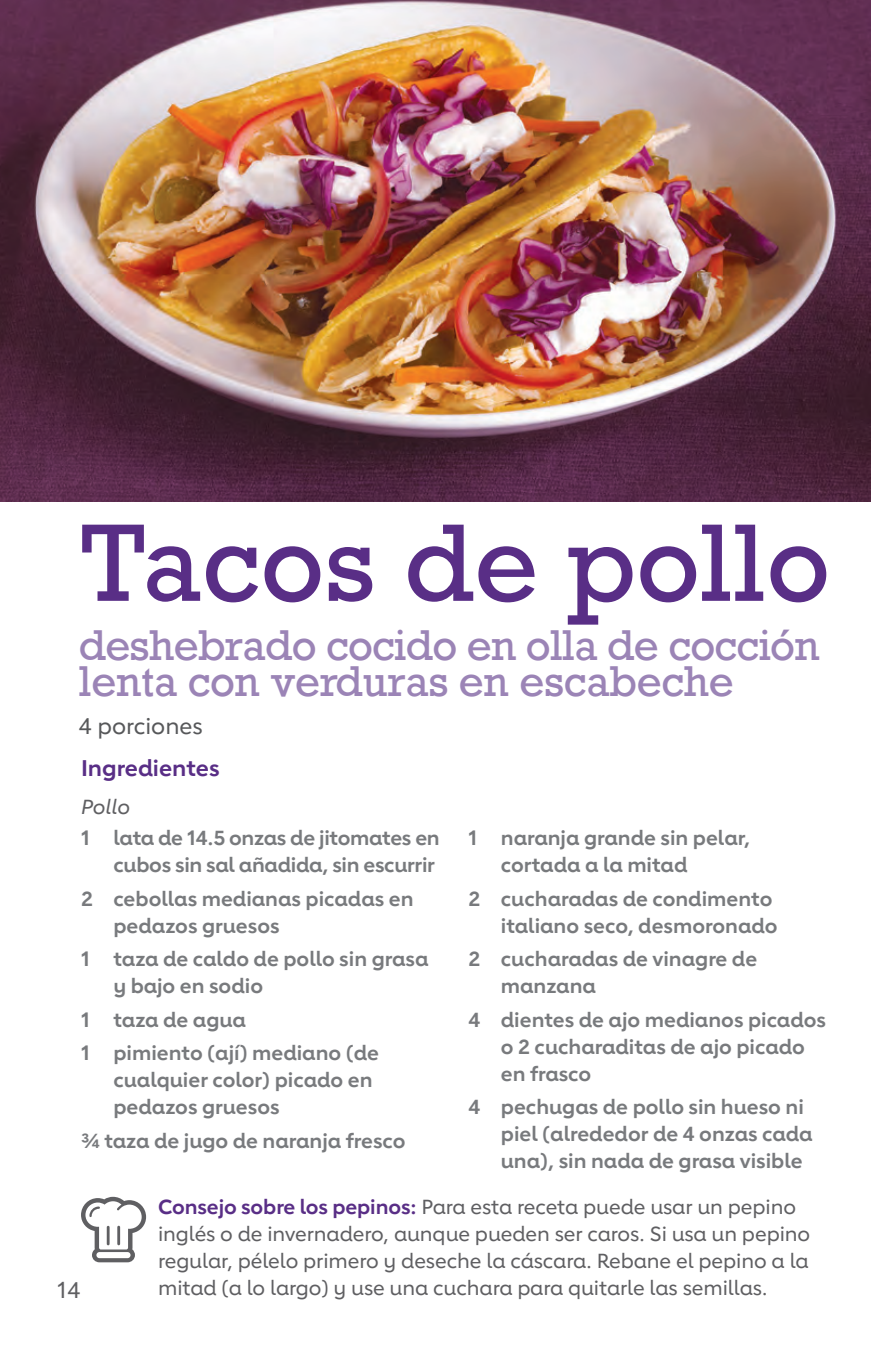
<style>
.page{position:relative;width:871px;height:1357px;background:#fff}
.page>*{position:absolute;margin:0;border:0;box-sizing:border-box;transform-origin:0 0}
.recipe_name_BIG___H2{font:103.5px "Rockwell";color:#592e86}
.recipe_name_small_be{font:40.5px/36px "Rockwell";letter-spacing:-.02em;color:#9b84b6}
.I___I___P{font:700 22.5px "Lub Dub";color:#592e86}
.portion___P{font:500 22.5px "Lub Dub";color:#57585a}
.t1{font:500 22.5px "Lub Dub";color:#5f5f62}
.ingredients___P{font:700 20.25px/27px "Lub Dub";color:#787a7d}
.notes___P{font:500 20.25px/27px "Lub Dub";letter-spacing:-.005em;color:#5f5f62}
.Ingredients_subhead{font:italic 500 20.25px "Lub Dub";color:#5f5f62}
.s1{font-weight:700;color:#592e86}
</style>
<div class="page">
<img style="left:0;top:0;width:871px;height:502px">
<svg style="left:81px;top:1197px;width:65px;height:65px"></svg>
<p class="recipe_name_BIG___H2" style="left:79px;top:499px;width:753px">Tacos de pollo</p>
<h2 class="recipe_name_small_be" style="left:79px;top:628px;width:743px">deshebrado cocido en olla de cocción lenta con verduras en escabeche</h2>
<p class="portion___P" style="left:79px;top:712px;width:126px">4 porciones</p>
<p class="I___I___P" style="left:81px;top:755px;width:140px">Ingredientes</p>
<p class="Ingredients_subhead" style="left:81px;top:794px;width:51px">Pollo</p>
<p class="ingredients___P" style="left:81px;top:824px;width:360px;text-align:right">1 lata de 14.5 onzas de jitomates en cubos sin sal añadida, sin escurrir</p>
<p class="ingredients___P" style="left:113px;top:885px;width:302px;text-indent:-32px">2 cebollas medianas picadas en pedazos gruesos</p>
<p class="ingredients___P" style="left:113px;top:945px;width:316px;text-indent:-32px">1 taza de caldo de pollo sin grasa y bajo en sodio</p>
<p class="ingredients___P" style="left:81px;top:1006px;width:166px">1 taza de agua</p>
<p class="ingredients___P" style="left:113px;top:1039px;width:267px;text-indent:-32px">1 pimiento (ají) mediano (de cualquier color) picado en pedazos gruesos</p>
<p class="ingredients___P" style="left:81px;top:1127px;width:326px">¾ taza de jugo de naranja fresco</p>
<p class="ingredients___P" style="left:501px;top:824px;width:251px;text-indent:-32px">1 naranja grande sin pelar, cortada a la mitad</p>
<p class="ingredients___P" style="left:468px;top:885px;width:311px;text-align:right">2 cucharadas de condimento italiano seco, desmoronado</p>
<p class="ingredients___P" style="left:501px;top:945px;width:258px;text-indent:-32px">2 cucharadas de vinagre de manzana</p>
<p class="ingredients___P" style="left:501px;top:1006px;width:327px;text-indent:-32px">4 dientes de ajo medianos picados o 2 cucharaditas de ajo picado en frasco</p>
<p class="ingredients___P" style="left:501px;top:1093px;width:313px;text-indent:-32px">4 pechugas de pollo sin hueso ni piel (alrededor de 4 onzas cada una), sin nada de grasa visible</p>
<p class="t1" style="left:57px;top:1276px;width:25px">14</p>
<p class="notes___P" style="left:158px;top:1193px;width:653px"><span class="s1">Consejo sobre los pepinos:</span> Para esta receta puede usar un pepino inglés o de invernadero, aunque pueden ser caros. Si usa un pepino regular, pélelo primero y deseche la cáscara. Rebane el pepino a la mitad (a lo largo) y use una cuchara para quitarle las semillas.</p>
</div>
